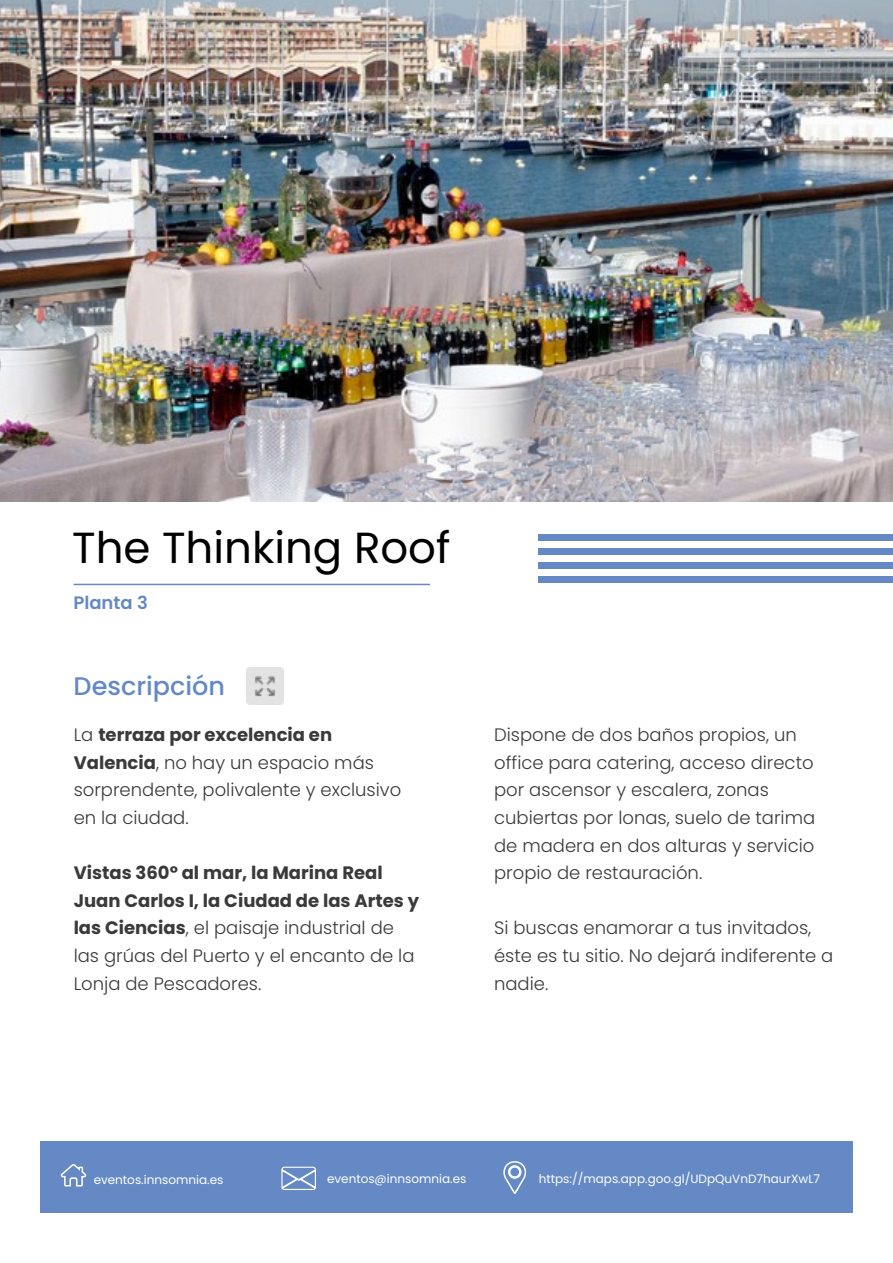
<style>
.page{position:relative;width:893px;height:1263px;background:#fff}
.page>*{position:absolute;margin:0;border:0;box-sizing:border-box;transform-origin:0 0}
.t1{font:43.5px "Poppins";color:#000}
.t2{font:500 25.5px "Poppins";color:#6489c4}
.t3{font:300 18px/27.6px "Poppins";color:#3a3a3a}
.t4{font:600 18px "Poppins";color:#6489c4}
.t5{font:12px "Poppins";color:#fff}
.s1{font-weight:700}
</style>
<div class="page">
<div style="left:538px;top:535px;width:355px;height:6px;background:#6489c4"></div>
<div style="left:538px;top:549px;width:355px;height:6px;background:#6489c4"></div>
<div style="left:538px;top:562px;width:355px;height:6px;background:#6489c4"></div>
<div style="left:538px;top:576px;width:355px;height:6px;background:#6489c4"></div>
<hr style="left:74px;top:584px;width:356px;height:1px;background:#6489c4">
<img style="left:246px;top:667px;width:38px;height:38px">
<div style="left:40px;top:1141px;width:813px;height:72px;background:#6489c4"></div>
<svg style="left:60px;top:1164px;width:27px;height:23px"></svg>
<svg style="left:281px;top:1166px;width:35px;height:24px"></svg>
<svg style="left:503px;top:1161px;width:24px;height:33px"></svg>
<img style="left:0;top:0;width:893px;height:501px">
<h1 class="t1" style="left:72px;top:523px;width:380px">The Thinking Roof</h1>
<p class="t4" style="left:73px;top:592px;width:76px">Planta 3</p>
<h2 class="t2" style="left:74px;top:672px;width:153px">Descripción</h2>
<p class="t3" style="left:74px;top:721px;width:329px">La <span class="s1">terraza por excelencia en<br>Valencia</span>, no hay un espacio más sorprendente, polivalente y exclusivo en la ciudad.</p>
<p class="t3" style="left:74px;top:859px;width:347px"><span class="s1">Vistas 360º al mar, la Marina Real Juan Carlos I, la Ciudad de las Artes y las Ciencias</span>, el paisaje industrial de las grúas del Puerto y el encanto de la Lonja de Pescadores.</p>
<p class="t3" style="left:494px;top:721px;width:323px">Dispone de dos baños propios, un office para catering, acceso directo por ascensor y escalera, zonas cubiertas por lonas, suelo de tarima de madera en dos alturas y servicio propio de restauración.</p>
<p class="t3" style="left:494px;top:914px;width:341px">Si buscas enamorar a tus invitados, éste es tu sitio. No dejará indiferente a nadie.</p>
<p class="t5" style="left:94px;top:1173px;width:131px">eventos.innsomnia.es</p>
<p class="t5" style="left:327px;top:1172px;width:141px">eventos@innsomnia.es</p>
<p class="t5" style="left:539px;top:1172px;width:283px">https://maps.app.goo.gl/UDpQuVnD7haurXwL7</p>
</div>
